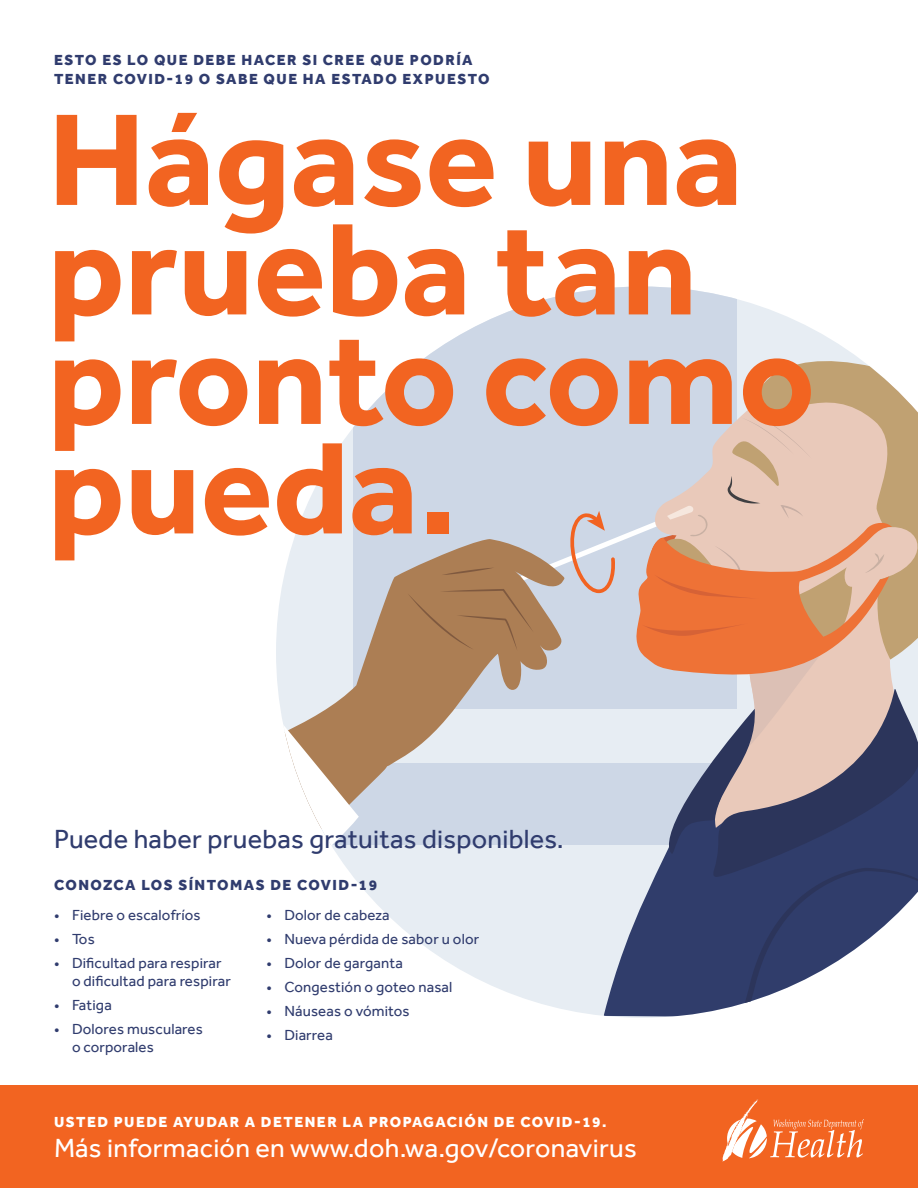
<style>
.page{position:relative;width:918px;height:1188px;background:#fff}
.page>*{position:absolute;margin:0;border:0;box-sizing:border-box;transform-origin:0 0}
.t1{font:700 135px/109.5px "Effra";color:#f26421}
.t2{font:27px "Effra";letter-spacing:.01em;color:#fff}
.t3{font:27px "Effra";letter-spacing:.01em;color:#303c6e}
.t4{font:15px/18px "Effra";letter-spacing:.01em;color:#303c6e}
.t5{font:800 15px/19.5px "Effra";letter-spacing:.1em;color:#303c6e}
.t6{font:800 15px "Effra";letter-spacing:.1em;color:#fff}
</style>
<div class="page">
<svg style="left:294px;top:299px;width:531px;height:634px"></svg>
<svg style="left:354px;top:286px;width:383px;height:253px;fill:#cdd7e6"></svg>
<svg style="left:637px;top:336px;width:199px;height:75px;background:#d1dae8"></svg>
<svg style="left:751px;top:343px;width:166px;height:68px"></svg>
<svg style="left:276px;top:539px;width:132px;height:351px;background:#d1cac6"></svg>
<svg style="left:276px;top:713px;width:83px;height:220px"></svg>
<svg style="left:408px;top:411px;width:510px;height:607px;background:#bbafb1"></svg>
<div style="left:0;top:1085px;width:918px;height:103px;background:#f26421"></div>
<svg style="left:722px;top:1099px;width:142px;height:63px"></svg>
<p class="t5" style="left:54px;top:50px;width:437px">ESTO ES LO QUE DEBE HACER SI CREE QUE PODRÍA<br>TENER COVID-19 O SABE QUE HA ESTADO EXPUESTO</p>
<p class="t1" style="left:48px;top:104px;width:769px">Hágase una prueba tan pronto como pueda.</p>
<p class="t3" style="left:54px;top:823px;width:511px">Puede haber pruebas gratuitas disponibles.</p>
<p class="t5" style="left:54px;top:875px;width:325px">CONOZCA LOS SÍNTOMAS DE COVID-19</p>
<p class="t4" style="left:54px;top:906px;width:148px">• Fiebre o escalofríos</p>
<p class="t4" style="left:54px;top:930px;width:42px">• Tos</p>
<p class="t4" style="left:72px;top:954px;width:160px;text-indent:-18px">• Dificultad para respirar o dificultad para respirar</p>
<p class="t4" style="left:54px;top:996px;width:59px">• Fatiga</p>
<p class="t4" style="left:72px;top:1020px;width:132px;text-indent:-18px">• Dolores musculares o corporales</p>
<p class="t4" style="left:266px;top:906px;width:125px">• Dolor de cabeza</p>
<p class="t4" style="left:266px;top:930px;width:214px">• Nueva pérdida de sabor u olor</p>
<p class="t4" style="left:266px;top:954px;width:138px">• Dolor de garganta</p>
<p class="t4" style="left:266px;top:978px;width:188px">• Congestión o goteo nasal</p>
<p class="t4" style="left:266px;top:1002px;width:145px">• Náuseas o vómitos</p>
<p class="t4" style="left:266px;top:1026px;width:68px">• Diarrea</p>
<p class="t6" style="left:54px;top:1113px;width:554px">USTED PUEDE AYUDAR A DETENER LA PROPAGACIÓN DE COVID-19.</p>
<p class="t2" style="left:54px;top:1132px;width:584px">Más información en www.doh.wa.gov/coronavirus</p>
</div>
